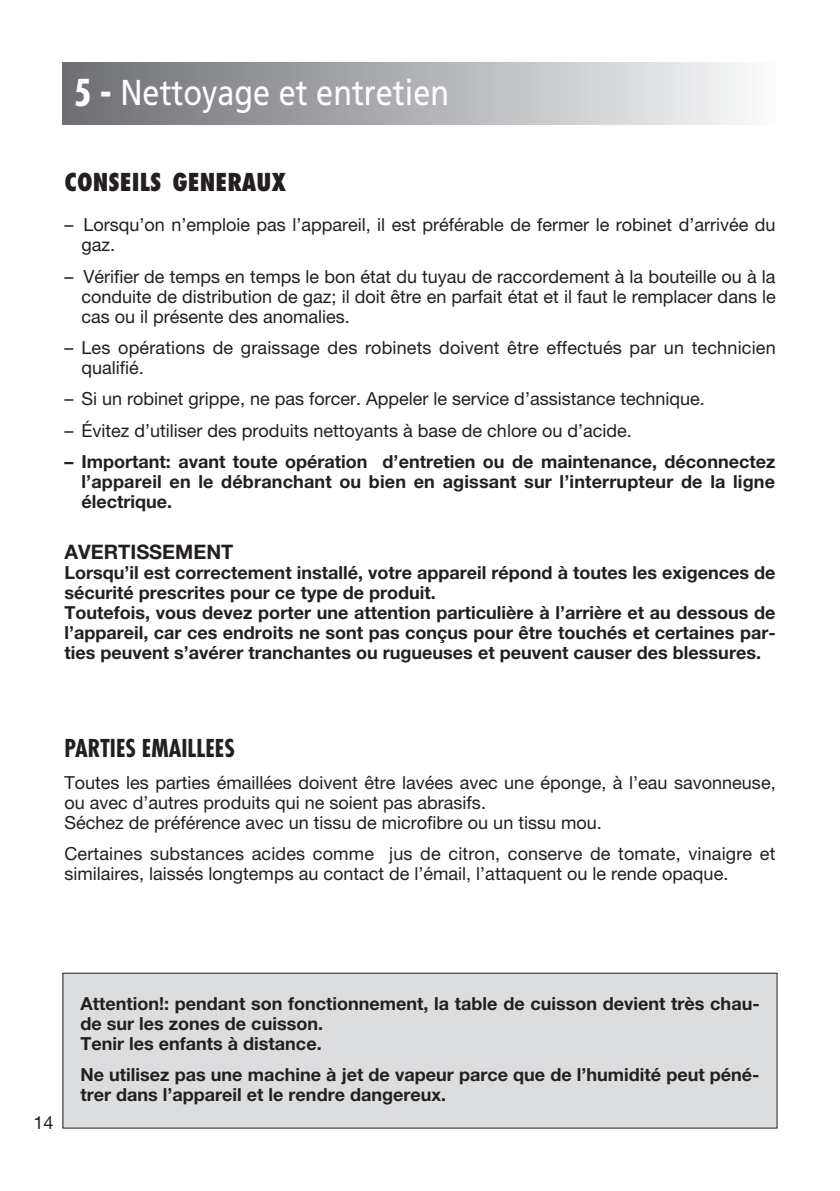
<style>
.page{position:relative;width:840px;height:1191px;background:#fff}
.page>*{position:absolute;margin:0;border:0;box-sizing:border-box;transform-origin:0 0}
.t1{font:36px "Frutiger";color:#fff;scale:.85 1}
.t2{font:800 condensed 24px "Futura";color:#231f20}
.t3{font:700 condensed 24px "Futura";color:#231f20}
.t4{font:700 20px "Helvetica Neue";color:#231f20}
.t5{font:18px/20px "Helvetica Neue";color:#231f20}
.t6{font:700 18px/20px "Helvetica Neue";color:#231f20}
.s1{font-family:"Futura";font-weight:700;font-stretch:condensed}
</style>
<div class="page">
<div style="left:63px;top:973px;width:713px;height:155px;background:#dcdddf"></div>
<div style="left:62px;top:972px;width:715px;height:156px;border:1px solid #231f20"></div>
<div style="left:62px;top:62px;width:715px;height:62px;background:linear-gradient(to right,#6b6d70,#f9fafb)"></div>
<h1 class="t1" style="left:74px;top:78px;width:443px"><span class="s1">5 -</span> Nettoyage et entretien</h1>
<h2 class="t2" style="left:64px;top:172px;width:223px">CONSEILS GENERAUX</h2>
<p class="t5" style="left:81px;top:217px;width:695px;text-indent:-17px">– Lorsqu’on n’emploie pas l’appareil, il est préférable de fermer le robinet d’arrivée du gaz.</p>
<p class="t5" style="left:81px;top:268px;width:695px;text-align:justify;text-indent:-17px">– Vérifier de temps en temps le bon état du tuyau de raccordement à la bouteille ou à la conduite de distribution de gaz; il doit être en parfait état et il faut le remplacer dans le cas ou il présente des anomalies.</p>
<p class="t5" style="left:81px;top:339px;width:695px;text-indent:-17px">– Les opérations de graissage des robinets doivent être effectués par un technicien qualifié.</p>
<p class="t5" style="left:64px;top:391px;width:641px">– Si un robinet grippe, ne pas forcer. Appeler le service d’assistance technique.</p>
<p class="t5" style="left:64px;top:422px;width:568px">– Évitez d’utiliser des produits nettoyants à base de chlore ou d’acide.</p>
<p class="t6" style="left:81px;top:453px;width:695px;text-align:justify;text-indent:-17px">– Important: avant toute opération d’entretien ou de maintenance, déconnectez l’appareil en le débranchant ou bien en agissant sur l’interrupteur de la ligne électrique.</p>
<p class="t4" style="left:64px;top:545px;width:170px">AVERTISSEMENT</p>
<p class="t6" style="left:64px;top:564px;width:712px">Lorsqu’il est correctement installé, votre appareil répond à toutes les exigences de sécurité prescrites pour ce type de produit.<br>Toutefois, vous devez porter une attention particulière à l’arrière et au dessous de l’appareil, car ces endroits ne sont pas conçus pour être touchés et certaines par&shy;ties peuvent s’avérer tranchantes ou rugueuses et peuvent causer des blessures.</p>
<h2 class="t3" style="left:64px;top:738px;width:172px">PARTIES EMAILLEES</h2>
<p class="t5" style="left:64px;top:774px;width:712px">Toutes les parties émaillées doivent être lavées avec une éponge, à l’eau savonneuse, ou avec d’autres produits qui ne soient pas abrasifs.<br>Séchez de préférence avec un tissu de microfibre ou un tissu mou.</p>
<p class="t5" style="left:64px;top:845px;width:712px">Certaines substances acides comme jus de citron, conserve de tomate, vinaigre et similaires, laissés longtemps au contact de l’émail, l’attaquent ou le rende opaque.</p>
<p class="t5" style="left:34px;top:1113px;width:22px">14</p>
<p class="t6" style="left:80px;top:995px;width:680px">Attention!: pendant son fonctionnement, la table de cuisson devient très chau&shy;de sur les zones de cuisson.<br>Tenir les enfants à distance.</p>
<p class="t6" style="left:80px;top:1066px;width:680px">Ne utilisez pas une machine à jet de vapeur parce que de l’humidité peut péné&shy;trer dans l’appareil et le rendre dangereux.</p>
</div>
